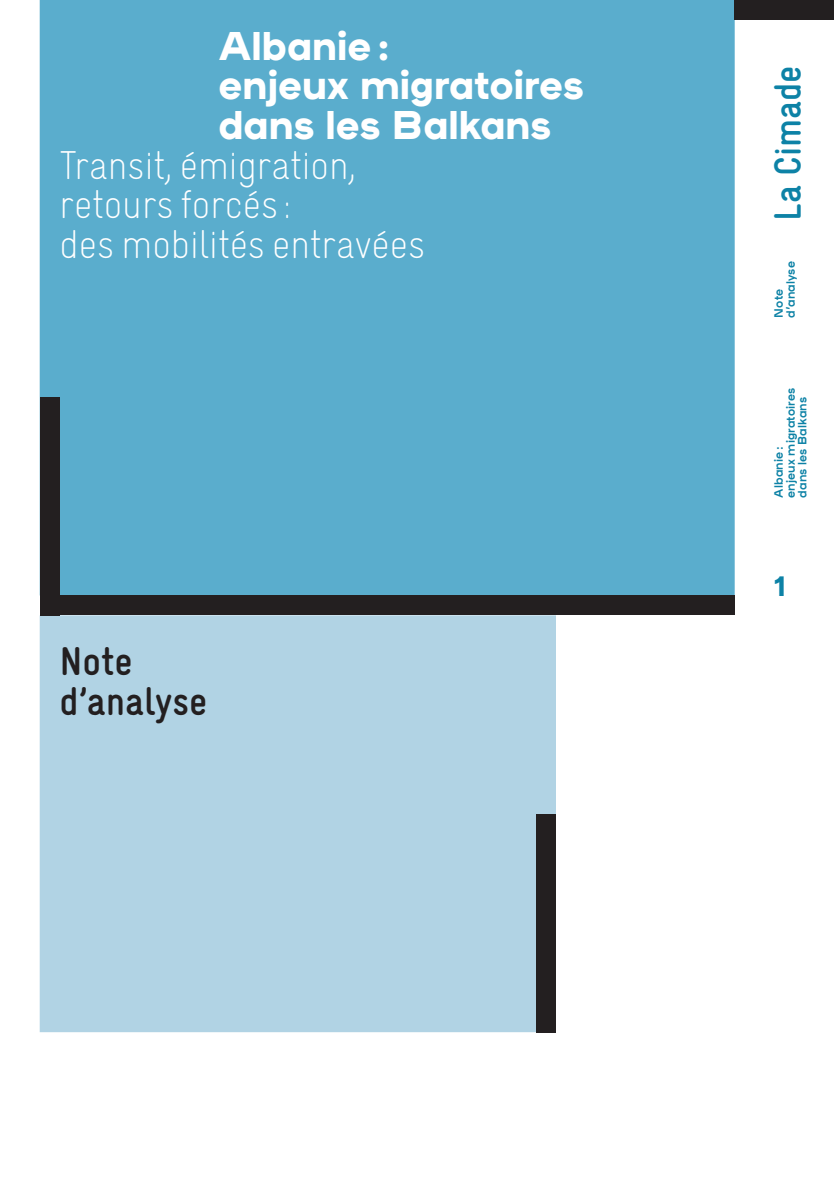
<style>
.page{position:relative;width:834px;height:1191px;background:#fff}
.page>*{position:absolute;margin:0;border:0;box-sizing:border-box;transform-origin:0 0}
.t1{font:300 condensed 40px/39.6px "Gravur LL";color:#fff}
.t2{font:40px/39.6px "Plaax 6 Ney 56 Heavy";color:#fff}
.t3{font:700 condensed 40px/39.6px "Gravur LL";color:#231f20}
.t4{font:700 condensed 38px "Gravur LL";color:#0d82a6}
.t5{font:28px "Plaax 6 Ney 56 Heavy";color:#0d82a6}
.t6{font:12px/12px "Plaax 6 Ney 46 Bold";letter-spacing:.01em;color:#0d82a6}
</style>
<div class="page">
<div style="left:40px;top:0;width:694px;height:595px;background:#5aadcd"></div>
<div style="left:40px;top:615px;width:516px;height:417px;background:#b1d3e4"></div>
<div style="left:734px;top:0;width:99px;height:20px;background:#231f20"></div>
<div style="left:40px;top:595px;width:694px;height:20px;background:#231f20"></div>
<div style="left:536px;top:814px;width:20px;height:218px;background:#231f20"></div>
<div style="left:40px;top:397px;width:20px;height:218px;background:#231f20"></div>
<p class="t2" style="left:218px;top:22px;width:367px">Albanie :<br>enjeux migratoires dans les Balkans</p>
<p class="t1" style="left:60px;top:144px;width:367px">Transit, émigration, retours forcés :<br>des mobilités entravées</p>
<p class="t3" style="left:60px;top:639px;width:149px">Note d’analyse</p>
<p class="t4" style="left:762px;top:220px;width:157px;rotate:-90deg">La Cimade</p>
<p class="t6" style="left:771px;top:317px;width:58px;rotate:-90deg">Note d’analyse</p>
<p class="t6" style="left:771px;top:497px;width:111px;rotate:-90deg">Albanie :<br>enjeux migratoires dans les Balkans</p>
<p class="t5" style="left:774px;top:563px;width:13px">1</p>
</div>
